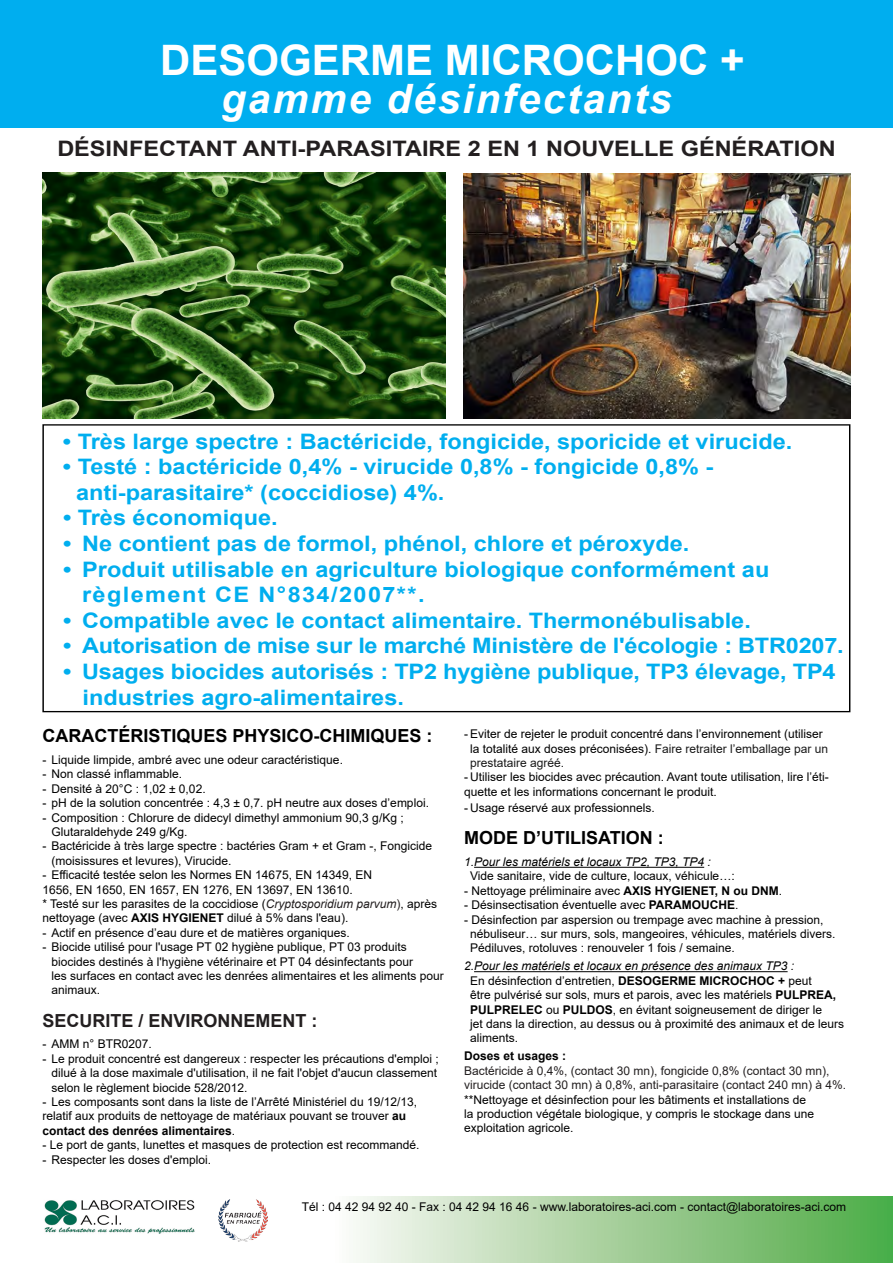
<style>
.page{position:relative;width:893px;height:1263px;background:#fff}
.page>*{position:absolute;margin:0;border:0;box-sizing:border-box;transform-origin:0 0}
.t1{font:700 42px "Arial";color:#fff}
.t2{font:italic 700 40.5px "Arial";letter-spacing:.05em;color:#fff}
.t3{font:700 21.3px/25.7px "Arial";color:#00aeef;scale:1.1 1}
.t4{font:700 21.3px "Arial";color:#231f20;scale:1.1 1}
.t5{font:700 18px "Arial";color:#000}
.t6{font:700 18px "Arial";color:#231f20}
.t7{font:12px/14.4px "Arial";color:#000}
.t8{font:12px/14.4px "Arial";color:#231f20}
.t9{font:italic 12px "Arial";color:#000}
.t10{font:700 12px "Arial";color:#000}
.s1{font-style:italic;color:#231f20}
.s2{color:#231f20}
.s3{font-weight:700}
.s4{color:#191919}
.s5{font-style:italic}
</style>
<div class="page">
<hr style="left:474px;top:867px;width:230px;height:1px;background:#000">
<hr style="left:474px;top:971px;width:314px;height:1px;background:#000">
<svg style="left:267px;top:1196px;width:626px;height:67px"></svg>
<img style="left:44px;top:1200px;width:151px;height:34px">
<img style="left:43px;top:173px;width:402px;height:245px">
<img style="left:463px;top:173px;width:387px;height:245px">
<img style="left:218px;top:1199px;width:49px;height:43px">
<div style="left:0;top:0;width:893px;height:128px;background:#00aeef"></div>
<h1 class="t1" style="left:160px;top:31px;width:586px">DESOGERME MICROCHOC +</h1>
<h2 class="t2" style="left:221px;top:72px;width:452px">gamme désinfectants</h2>
<h3 class="t4" style="left:57px;top:133px;width:42px">désin</h3>
<h3 class="t4" style="left:129px;top:133px;width:28px">fectant</h3>
<h3 class="t4" style="left:243px;top:133px;width:71px">Anti -parasitaire</h3>
<h3 class="t4" style="left:468px;top:133px;width:268px">2 en 1 NOUVELLE Génération</h3>
<h3 class="t3" style="left:63px;top:429px;width:664px">• Très large spectre : Bactéricide, fongicide, sporicide et virucide.</h3>
<h3 class="t3" style="left:76px;top:454px;width:581px;text-indent:-13px">• Testé : bactéricide 0,4% - virucide 0,8% - fongicide 0,8% - anti-parasitaire* (coccidiose) 4%.</h3>
<h3 class="t3" style="left:63px;top:505px;width:197px">• Très économique.</h3>
<h3 class="t3" style="left:63px;top:531px;width:571px">• Ne contient pas de formol, phénol, chlore et péroxyde.</h3>
<h3 class="t3" style="left:82px;top:557px;width:626px;text-indent:-19px">• Produit utilisable en agriculture biologique conformément au règlement CE N°834/2007**.</h3>
<h3 class="t3" style="left:63px;top:608px;width:627px">• Compatible avec le contact alimentaire. Thermonébulisable.</h3>
<h3 class="t3" style="left:63px;top:633px;width:711px">• Autorisation de mise sur le marché Ministère de l'écologie : BTR0207.</h3>
<h3 class="t3" style="left:83px;top:659px;width:686px;text-indent:-20px">• Usages biocides autorisés : TP2 hygiène publique, TP3 élevage, TP4 industries agro-alimentaires.</h3>
<h3 class="t5" style="left:43px;top:723px;width:392px">CARACTéRISTIQUES PHYSICO-CHIMIQUES :</h3>
<p class="t7" style="left:43px;top:752px;width:302px">- Liquide limpide, ambré avec une odeur caractéristique.</p>
<p class="t7" style="left:43px;top:767px;width:141px">- Non classé inflammable.</p>
<p class="t7" style="left:43px;top:781px;width:165px">- Densité à 20°C : 1,02 ± 0,02.</p>
<p class="t7" style="left:43px;top:796px;width:388px">- pH de la solution concentrée : 4,3 ± 0,7. pH neutre aux doses d’emploi.</p>
<p class="t7" style="left:52px;top:810px;width:354px;text-indent:-9px">- Composition : Chlorure de didecyl dimethyl ammonium 90,3 g/Kg ;<br>Glutaraldehyde 249 g/Kg.</p>
<p class="t7" style="left:52px;top:839px;width:382px;text-indent:-9px">- Bactéricide à très large spectre : bactéries Gram + et Gram -, Fongicide (moisissures et levures), Virucide.</p>
<p class="t7" style="left:43px;top:868px;width:396px">- Efficacité testée selon les Normes EN 14675, EN 14349, EN<br>1656, EN 1650, EN 1657, EN 1276, EN 13697, EN 13610.<br>* Testé sur les parasites de la coccidiose (<span class="s1">Cryptosporidium parvum</span><span class="s2">)</span>, après nettoyage (avec <span class="s3">AXIS HYGIENET</span> dilué à 5% dans l'eau).</p>
<p class="t7" style="left:43px;top:925px;width:309px">- Actif en présence d’eau dure et de matières organiques.</p>
<p class="t7" style="left:52px;top:940px;width:394px;text-indent:-9px">- biocide utilisé pour l'usage PT 02 hygiène publique, PT 03 produits biocides destinés à l'hygiène vétérinaire et PT 04 désinfectants pour<br>les surfaces en contact avec les denrées alimentaires et les aliments pour animaux.</p>
<h3 class="t6" style="left:43px;top:1008px;width:277px">SECURITE / ENVIRONNEMENT :</h3>
<p class="t7" style="left:43px;top:1037px;width:111px">- AMM n° BTR0207.</p>
<p class="t7" style="left:52px;top:1051px;width:389px;text-align:justify;text-indent:-9px">- Le produit concentré est dangereux : respecter les précautions d'emploi ; dilué à la dose maximale d'utilisation, il ne fait l'objet d'aucun classement selon le règlement biocide 528/2012.</p>
<p class="t7" style="left:43px;top:1094px;width:376px">- Les composants sont dans la liste de l’Arrêté Ministériel du 19/12/13, relatif aux produits de nettoyage de matériaux pouvant se trouver <span class="s3">au contact des denrées alimentaires</span>.</p>
<p class="t7" style="left:43px;top:1138px;width:378px">- Le port de gants, lunettes et masques de protection est recommandé.</p>
<p class="t7" style="left:43px;top:1152px;width:170px">- Respecter les doses d'emploi.</p>
<p class="t7" style="left:470px;top:727px;width:360px;text-indent:-6px">- Eviter de rejeter le produit concentré dans l’environnement (utiliser la totalité aux doses préconisées). <span class="s4">Faire retraiter l’emballage par un prestataire agréé.</span></p>
<p class="t7" style="left:464px;top:770px;width:366px">- Utiliser les biocides avec précaution. Avant toute utilisation, lire l’éti&shy;quette et les informations concernant le produit.</p>
<p class="t7" style="left:464px;top:800px;width:192px">- Usage réservé aux professionnels.</p>
<h3 class="t5" style="left:464px;top:825px;width:201px">MODE D’UTILISATION :</h3>
<p class="t9" style="left:464px;top:854px;width:248px">1.Pour les matériels et locaux TP2, TP3, TP4 :</p>
<p class="t7" style="left:470px;top:869px;width:266px">Vide sanitaire, vide de culture, locaux, véhicule…:</p>
<p class="t7" style="left:464px;top:883px;width:320px">- Nettoyage préliminaire avec <span class="s3">AXIS HYGIENET, N ou DNM</span>.</p>
<p class="t7" style="left:464px;top:898px;width:276px">- Désinsectisation éventuelle avec <span class="s3">PARAMOUCHE</span>.</p>
<p class="t7" style="left:470px;top:912px;width:367px;text-indent:-6px">- Désinfection par aspersion ou trempage avec machine à pression, nébuliseur… sur murs, sols, mangeoires, véhicules, matériels divers.<br>Pédiluves, rotoluves : renouveler 1 fois / semaine.</p>
<p class="t7" style="left:470px;top:959px;width:376px;text-indent:-6px"><span class="s5">2.Pour les matériels et locaux en présence des animaux TP3 :<br></span>En désinfection d’entretien, <span class="s3">DESOGERME MICROCHOC +</span> peut<br>être pulvérisé sur sols, murs et parois, avec les matériels <span class="s3">PULPREA, PULPRELEC</span> ou <span class="s3">PULDOS</span>, en évitant soigneusement de diriger le<br>jet dans la direction, au dessus ou à proximité des animaux et de leurs aliments.</p>
<p class="t10" style="left:464px;top:1048px;width:104px">Doses et usages :</p>
<p class="t8" style="left:464px;top:1063px;width:384px">Bactéricide à 0,4%, (contact 30 mn), fongicide 0,8% (contact 30 mn), virucide (contact 30 mn) à 0,8%, anti-parasitaire (contact 240 mn) à 4%.</p>
<p class="t7" style="left:464px;top:1092px;width:352px">**Nettoyage et désinfection pour les bâtiments et installations de la production végétale biologique, y compris le stockage dans une exploitation agricole.</p>
<p class="t7" style="left:302px;top:1199px;width:546px">Tél : 04 42 94 92 40 - Fax : 04 42 94 16 46 - www.laboratoires-aci.com - contact@laboratoires-aci.com</p>
</div>
